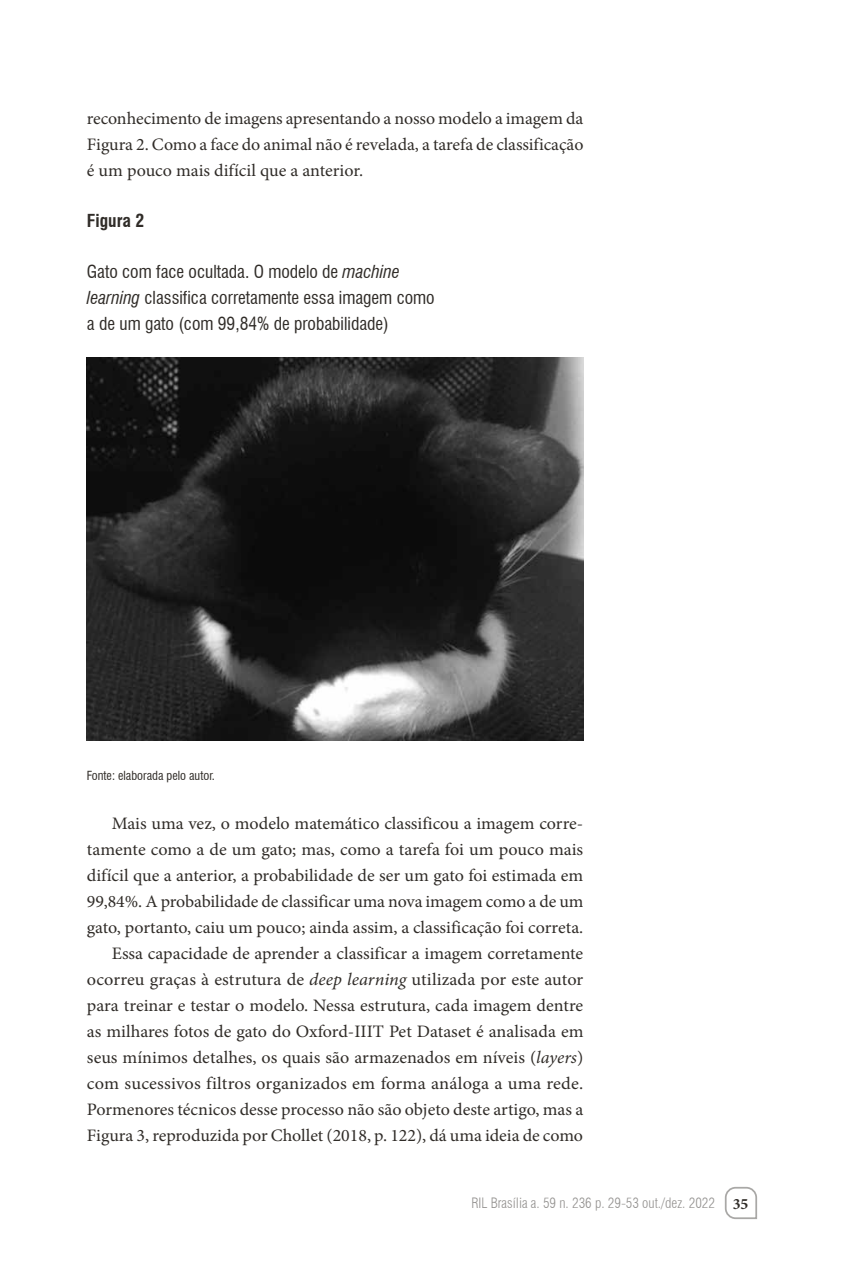
<style>
.page{position:relative;width:844px;height:1265px;background:#fff}
.page>*{position:absolute;margin:0;border:0;box-sizing:border-box;transform-origin:0 0}
.Texto{font:17.5px/25.9px "Minion Pro";letter-spacing:-.005em;color:#302c28;text-align:justify}
.Título_secundário{font:condensed 17.5px/25.9px "Swiss 721 BT";color:#302c28}
.Título_principal{font:700 condensed 17.5px "Swiss 721 BT";color:#302c28}
.t1{font:300 condensed 14px "Swiss 721 BT";color:#949290}
.Fonte_e_rodapé_-_f{font:condensed 12.25px "Swiss 721 BT";color:#302c28}
.s1{font-style:italic}
.s2{font-family:"Minion Pro";font-weight:700;font-stretch:normal;font-size:15.75px;color:#302c28}
</style>
<div class="page">
<svg style="left:724px;top:1186px;width:33px;height:33px"></svg>
<img style="left:87px;top:357px;width:496px;height:383px">
<p class="Texto" style="left:87px;top:106px;width:498px">reconhecimento de imagens apresentando a nosso modelo a imagem da Figura 2. Como a face do animal não é revelada, a tarefa de classificação é um pouco mais difícil que a anterior.</p>
<h4 class="Título_principal" style="left:87px;top:210px;width:59px">Figura 2</h4>
<h5 class="Título_secundário" style="left:87px;top:258px;width:349px">Gato com face ocultada. O modelo de <span class="s1">machine learning</span> classifica corretamente essa imagem como a de um gato (com 99,84% de probabilidade)</h5>
<p class="Fonte_e_rodapé_-_f" style="left:87px;top:768px;width:129px">Fonte: elaborada pelo autor.</p>
<p class="Texto" style="left:87px;top:811px;width:498px;text-indent:25px">Mais uma vez, o modelo matemático classificou a imagem corre&shy;tamente como a de um gato; mas, como a tarefa foi um pouco mais difícil que a anterior, a probabilidade de ser um gato foi estimada em 99,84%. A probabilidade de classificar uma nova imagem como a de um gato, portanto, caiu um pouco; ainda assim, a classificação foi correta.</p>
<p class="Texto" style="left:87px;top:941px;width:498px;text-indent:25px">Essa capacidade de aprender a classificar a imagem corretamente ocorreu graças à estrutura de <span class="s1">deep learning</span> utilizada por este autor para treinar e testar o modelo. Nessa estrutura, cada imagem dentre as milhares fotos de gato do Oxford-IIIT Pet Dataset é analisada em seus mínimos detalhes, os quais são armazenados em níveis (<span class="s1">layers</span>) com sucessivos filtros organizados em forma análoga a uma rede.<br>Pormenores técnicos desse processo não são objeto deste artigo, mas a Figura 3, reproduzida por Chollet (2018, p. 122), dá uma ideia de como</p>
<p class="t1" style="left:471px;top:1195px;width:278px">RIL Brasília a. 59 n. 236 p. 29-53 out./dez. 2022 <span class="s2">35</span></p>
</div>
